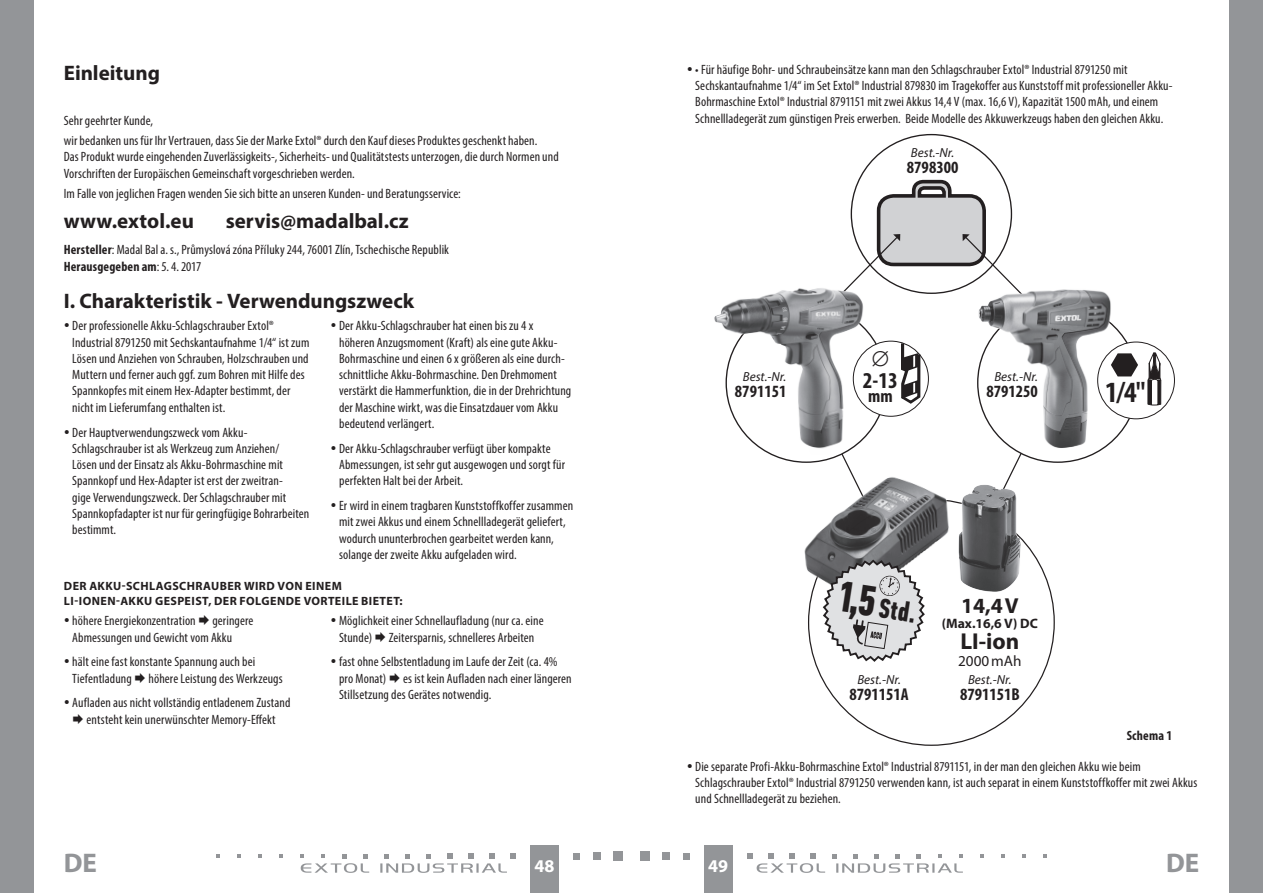
<style>
.page{position:relative;width:1263px;height:893px;background:#fff}
.page>*{position:absolute;margin:0;border:0;box-sizing:border-box;transform-origin:0 0}
.t1{font:700 condensed 29.4px "Myriad Pro";color:#231f20}
.t2{font:700 27.6px "PF Din Text Comp Pro";color:#231f20}
.t3{font:700 27px "Myriad Pro";color:#939598}
.t4{font:700 23.1px "Myriad Pro";color:#231f20}
.t5{font:700 condensed 22.8px "Myriad Pro";color:#231f20}
.t6{font:700 21.75px "Myriad Pro";color:#231f20}
.oddíl{font:700 21px "Myriad Pro";color:#231f20}
.t7{font:700 condensed 18.15px "Myriad Pro";color:#231f20}
.t8{font:700 18px "Myriad Pro";color:#fff}
.t9{font:700 condensed 17.25px "Myriad Pro";color:#231f20}
.t10{font:15.15px "Myriad Pro";color:#231f20}
.t11{font:700 13.65px "Myriad Pro";color:#231f20}
.Normální{font:condensed 13.5px/16.2px "Myriad Pro";letter-spacing:.005em;color:#231f20}
.Normální-2{font:700 condensed 13.5px "Myriad Pro";letter-spacing:.01em;color:#231f20}
.t12{font:italic 13.2px "Myriad Pro";color:#231f20}
.subtitulek{font:700 12px/14.4px "Myriad Pro";letter-spacing:.035em;color:#231f20}
.s1{font-size:16.5px;color:#939598}
.s2{font-weight:700}
.s3{font-weight:400}
</style>
<div class="page">
<div style="left:0;top:0;width:34px;height:893px;background:#939598"></div>
<div style="left:1229px;top:0;width:34px;height:893px;background:#939598"></div>
<div style="left:704px;top:844px;width:29px;height:49px;background:#939598"></div>
<div style="left:530px;top:844px;width:28px;height:49px;background:#939598"></div>
<div style="left:640px;top:851px;width:9px;height:10px;background:#939598"></div>
<div style="left:662px;top:852px;width:8px;height:8px;background:#939598"></div>
<div style="left:683px;top:853px;width:7px;height:6px;background:#939598"></div>
<svg style="left:980px;top:854px;width:4px;height:4px"></svg>
<svg style="left:1001px;top:854px;width:4px;height:4px"></svg>
<svg style="left:1022px;top:854px;width:4px;height:4px"></svg>
<svg style="left:1043px;top:854px;width:4px;height:4px"></svg>
<svg style="left:747px;top:853px;width:216px;height:20px"></svg>
<div style="left:614px;top:851px;width:9px;height:10px;background:#939598"></div>
<div style="left:593px;top:852px;width:8px;height:8px;background:#939598"></div>
<svg style="left:573px;top:853px;width:6px;height:6px"></svg>
<svg style="left:279px;top:854px;width:4px;height:4px"></svg>
<svg style="left:258px;top:854px;width:4px;height:4px"></svg>
<svg style="left:237px;top:854px;width:4px;height:4px"></svg>
<svg style="left:216px;top:854px;width:4px;height:4px"></svg>
<svg style="left:300px;top:853px;width:216px;height:20px"></svg>
<svg style="left:840px;top:455px;width:8px;height:10px"></svg>
<svg style="left:1007px;top:455px;width:14px;height:26px"></svg>
<img style="left:963px;top:481px;width:89px;height:118px">
<img style="left:804px;top:465px;width:159px;height:143px">
<svg style="left:850px;top:178px;width:163px;height:116px"></svg>
<img style="left:975px;top:284px;width:165px;height:171px">
<div style="left:1098px;top:342px;width:76px;height:77px;background:#fff;border-radius:50%"></div>
<div style="left:1097px;top:342px;width:78px;height:77px;border:1px solid #231f20;border-radius:50%"></div>
<svg style="left:1147px;top:352px;width:15px;height:54px"></svg>
<svg style="left:1111px;top:353px;width:27px;height:23px"></svg>
<img style="left:714px;top:284px;width:159px;height:171px">
<div style="left:853px;top:341px;width:75px;height:75px;background:#fff;border-radius:50%"></div>
<div style="left:853px;top:341px;width:76px;height:76px;border:1px solid #231f20;border-radius:50%"></div>
<svg style="left:898px;top:341px;width:24px;height:64px"></svg>
<svg style="left:821px;top:558px;width:105px;height:104px"></svg>
<p class="oddíl" style="left:64px;top:59px;width:122px">Einleitung <span class="s1">DE</span></p>
<p class="Normální" style="left:64px;top:112px;width:91px">Sehr geehrter Kunde,</p>
<p class="Normální" style="left:64px;top:132px;width:496px">wir bedanken uns für Ihr Vertrauen, dass Sie der Marke Extol® durch den Kauf dieses Produktes geschenkt haben.<br>Das Produkt wurde eingehenden Zuverlässigkeits-, Sicherheits- und Qualitätstests unterzogen, die durch Normen und<br>Vorschriften der Europäischen Gemeinschaft vorgeschrieben werden.</p>
<p class="Normální" style="left:64px;top:185px;width:399px">Im Falle von jeglichen Fragen wenden Sie sich bitte an unseren Kunden- und Beratungsservice:</p>
<p class="oddíl" style="left:64px;top:207px;width:132px">www.extol.eu</p>
<p class="oddíl" style="left:226px;top:207px;width:184px">servis@madalbal.cz</p>
<p class="Normální" style="left:64px;top:242px;width:387px"><span class="s2">Hersteller</span>: Madal Bal a. s., Průmyslová zóna Příluky 244, 76001 Zlín, Tschechische Republik</p>
<p class="Normální-2" style="left:64px;top:258px;width:139px">Herausgegeben am<span class="s3">: 5. 4. 2017</span></p>
<p class="oddíl" style="left:64px;top:287px;width:352px">I. Charakteristik - Verwendungszweck</p>
<p class="Normální" style="left:72px;top:318px;width:239px">Der professionelle Akku-Schlagschrauber Extol® Industrial 8791250 mit Sechskantaufnahme 1/4“ ist zum Lösen und Anziehen von Schrauben, Holzschrauben und Muttern und ferner auch ggf. zum Bohren mit Hilfe des Spannkopfes mit einem Hex-Adapter bestimmt, der nicht im Lieferumfang enthalten ist.</p>
<p class="Normální" style="left:72px;top:424px;width:239px">Der Hauptverwendungszweck vom Akku-Schlagschrauber ist als Werkzeug zum Anziehen/<br>Lösen und der Einsatz als Akku-Bohrmaschine mit Spannkopf und Hex-Adapter ist erst der zweitran-<br>gige Verwendungszweck. Der Schlagschrauber mit Spannkopfadapter ist nur für geringfügige Bohrarbeiten bestimmt.</p>
<p class="Normální" style="left:339px;top:318px;width:234px">Der Akku-Schlagschrauber hat einen bis zu 4 x höheren Anzugsmoment (Kraft) als eine gute Akku-Bohrmaschine und einen 6 x größeren als eine durch&shy;schnittliche Akku-Bohrmaschine. Den Drehmoment verstärkt die Hammerfunktion, die in der Drehrichtung der Maschine wirkt, was die Einsatzdauer vom Akku bedeutend verlängert.</p>
<p class="Normální" style="left:339px;top:440px;width:227px">Der Akku-Schlagschrauber verfügt über kompakte<br>Abmessungen, ist sehr gut ausgewogen und sorgt für perfekten Halt bei der Arbeit.</p>
<p class="Normální" style="left:339px;top:497px;width:236px">Er wird in einem tragbaren Kunststoffkoffer zusammen mit zwei Akkus und einem Schnellladegerät geliefert, wodurch ununterbrochen gearbeitet werden kann, solange der zweite Akku aufgeladen wird.</p>
<p class="subtitulek" style="left:64px;top:579px;width:340px">DER AKKU-SCHLAGSCHRAUBER WIRD VON EINEM<br>LI-IONEN-AKKU GESPEIST, DER FOLGENDE VORTEILE BIETET:</p>
<p class="Normální" style="left:72px;top:612px;width:183px">höhere Energiekonzentration geringere<br>Abmessungen und Gewicht vom Akku</p>
<p class="Normální" style="left:72px;top:653px;width:212px">hält eine fast konstante Spannung auch bei<br>Tiefentladung höhere Leistung des Werkzeugs</p>
<p class="Normální" style="left:72px;top:695px;width:220px;text-align:center">Aufladen aus nicht vollständig entladenem Zustand entsteht kein unerwünschter Memory-Effekt</p>
<p class="Normální" style="left:339px;top:612px;width:206px">Möglichkeit einer Schnellaufladung (nur ca. eine<br>Stunde) Zeitersparnis, schnelleres Arbeiten</p>
<p class="Normální" style="left:339px;top:653px;width:234px">fast ohne Selbstentladung im Laufe der Zeit (ca. 4% pro Monat) es ist kein Aufladen nach einer längeren<br>Stillsetzung des Gerätes notwendig.</p>
<p class="Normální" style="left:695px;top:61px;width:479px">• Für häufige Bohr- und Schraubeinsätze kann man den Schlagschrauber Extol® Industrial 8791250 mit Sechskantaufnahme 1/4“ im Set Extol® Industrial 879830 im Tragekoffer aus Kunststoff mit professioneller Akku-Bohrmaschine Extol® Industrial 8791151 mit zwei Akkus 14,4 V (max. 16,6 V), Kapazität 1500 mAh, und einem Schnellladegerät zum günstigen Preis erwerben. Beide Modelle des Akkuwerkzeugs haben den gleichen Akku.</p>
<p class="t12" style="left:911px;top:144px;width:45px">Best.-Nr.</p>
<p class="t9" style="left:907px;top:156px;width:53px">8798300</p>
<p class="t12" style="left:743px;top:369px;width:45px">Best.-Nr.</p>
<p class="t9" style="left:735px;top:381px;width:53px">8791151</p>
<p class="t5" style="left:863px;top:366px;width:37px">2-13</p>
<p class="t7" style="left:868px;top:385px;width:26px">mm</p>
<p class="t12" style="left:994px;top:369px;width:45px">Best.-Nr.</p>
<p class="t9" style="left:986px;top:381px;width:53px">8791250</p>
<p class="t1" style="left:1105px;top:373px;width:42px">1/4"</p>
<p class="t2" style="left:882px;top:591px;width:39px;rotate:9deg">Std.</p>
<p class="t12" style="left:857px;top:671px;width:45px">Best.-Nr.</p>
<p class="t9" style="left:849px;top:683px;width:61px">8791151A</p>
<p class="t6" style="left:961px;top:591px;width:59px">14,4V</p>
<p class="t11" style="left:942px;top:614px;width:98px">(Max.16,6 V) DC</p>
<p class="t10" style="left:958px;top:651px;width:65px">2000mAh</p>
<p class="t12" style="left:968px;top:671px;width:45px">Best.-Nr.</p>
<p class="t9" style="left:960px;top:683px;width:61px">8791151B</p>
<p class="t4" style="left:960px;top:626px;width:60px">LI-ion</p>
<p class="Normální-2" style="left:1127px;top:727px;width:47px">Schema 1</p>
<p class="Normální" style="left:695px;top:758px;width:503px">Die separate Profi-Akku-Bohrmaschine Extol® Industrial 8791151, in der man den gleichen Akku wie beim<br>Schlagschrauber Extol® Industrial 8791250 verwenden kann, ist auch separat in einem Kunststoffkoffer mit zwei Akkus und Schnellladegerät zu beziehen.</p>
<h3 class="t3" style="left:64px;top:845px;width:35px">DE</h3>
<h3 class="t8" style="left:534px;top:855px;width:22px">48</h3>
<h3 class="t8" style="left:708px;top:855px;width:21px">49</h3>
<h3 class="t3" style="left:1166px;top:845px;width:35px">DE</h3>
</div>
